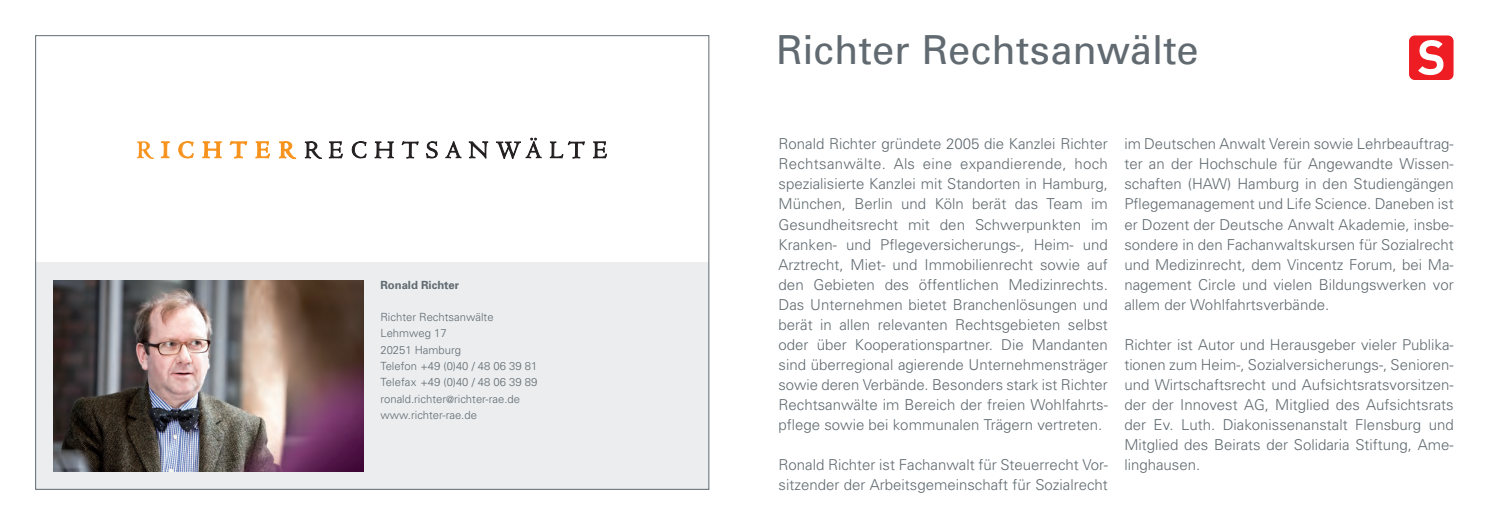
<style>
.page{position:relative;width:1489px;height:525px;background:#fff}
.page>*{position:absolute;margin:0;border:0;box-sizing:border-box;transform-origin:0 0}
.t1{font:40px "Univers";color:#606a70}
.t2{font:300 15px/20px "Univers";color:#606a70;text-align:justify}
.t3{font:300 11.25px/16.4px "Univers";color:#606a70}
.t4{font:700 11.25px "Univers";color:#606a70}
.s1{font-size:10px}
</style>
<div class="page">
<div style="left:35px;top:262px;width:674px;height:227px;background:#ebedef"></div>
<svg style="left:137px;top:141px;width:17px;height:18px"></svg>
<svg style="left:161px;top:141px;width:9px;height:17px"></svg>
<svg style="left:178px;top:141px;width:16px;height:18px"></svg>
<svg style="left:202px;top:141px;width:20px;height:17px"></svg>
<svg style="left:229px;top:141px;width:19px;height:18px"></svg>
<svg style="left:255px;top:141px;width:15px;height:17px"></svg>
<svg style="left:279px;top:141px;width:17px;height:18px"></svg>
<svg style="left:304px;top:141px;width:18px;height:18px"></svg>
<svg style="left:328px;top:141px;width:15px;height:18px"></svg>
<svg style="left:351px;top:141px;width:16px;height:17px"></svg>
<svg style="left:374px;top:141px;width:20px;height:18px"></svg>
<svg style="left:401px;top:141px;width:18px;height:18px"></svg>
<svg style="left:426px;top:141px;width:12px;height:17px"></svg>
<svg style="left:445px;top:141px;width:16px;height:17px"></svg>
<svg style="left:468px;top:141px;width:20px;height:18px"></svg>
<svg style="left:496px;top:137px;width:46px;height:22px"></svg>
<svg style="left:549px;top:141px;width:36px;height:18px"></svg>
<svg style="left:593px;top:141px;width:14px;height:18px"></svg>
<img style="left:53px;top:280px;width:310px;height:191px">
<div style="left:1408px;top:35px;width:45px;height:45px;background:#ee1d23;border-radius:6px"></div>
<svg style="left:1418px;top:40px;width:25px;height:35px"></svg>
<p class="t4" style="left:380px;top:277px;width:80px">Ronald Richter</p>
<p class="t3" style="left:380px;top:308px;width:158px">Richter Rechtsanwälte<br>Lehmweg 17<br>20251 Hamburg<br>Telefon +49 (0)40 / 48 06 39 81<br>Telefax +49 (0)40 / 48 06 39 89 ronald.richter<span class="s1">@</span>richter-rae.de</p>
<p class="t3" style="left:380px;top:406px;width:98px">www.richter-rae.de</p>
<h1 class="t1" style="left:776px;top:25px;width:424px">Richter Rechtsanwälte</h1>
<p class="t2" style="left:778px;top:134px;width:331px">Ronald Richter gründete 2005 die Kanzlei Richter Rechtsanwälte. Als eine expandierende, hoch spezialisierte Kanzlei mit Standorten in Hamburg, München, Berlin und Köln berät das Team im Gesundheitsrecht mit den Schwerpunkten im Kranken- und Pflegeversicherungs-, Heim- und Arztrecht, Miet- und Immobilienrecht sowie auf den Gebieten des öffentlichen Medizinrechts.<br>Das Unternehmen bietet Branchenlösungen und berät in allen relevanten Rechtsgebieten selbst oder über Kooperationspartner. Die Mandanten sind überregional agierende Unternehmensträger sowie deren Verbände. Besonders stark ist Richter Rechtsanwälte im Bereich der freien Wohlfahrts&shy;pflege sowie bei kommunalen Trägern vertreten.</p>
<p class="t2" style="left:778px;top:453px;width:331px">Ronald Richter ist Fachanwalt für Steuerrecht Vor&shy;sitzender der Arbeitsgemeinschaft für Sozialrecht</p>
<p class="t2" style="left:1124px;top:134px;width:331px">im Deutschen Anwalt Verein sowie Lehrbeauftrag&shy;ter an der Hochschule für Angewandte Wissen&shy;schaften (HAW) Hamburg in den Studiengängen Pflegemanagement und Life Science. Daneben ist er Dozent der Deutsche Anwalt Akademie, insbe&shy;sondere in den Fachanwaltskursen für Sozialrecht und Medizinrecht, dem Vincentz Forum, bei Ma&shy;nagement Circle und vielen Bildungswerken vor allem der Wohlfahrtsverbände.</p>
<p class="t2" style="left:1124px;top:333px;width:331px">Richter ist Autor und Herausgeber vieler Publika&shy;tionen zum Heim-, Sozialversicherungs-, Senioren&shy;und Wirtschaftsrecht und Aufsichtsratsvorsitzen&shy;der der Innovest AG, Mitglied des Aufsichtsrats der Ev. Luth. Diakonissenanstalt Flensburg und Mitglied des Beirats der Solidaria Stiftung, Ame&shy;linghausen.</p>
</div>
